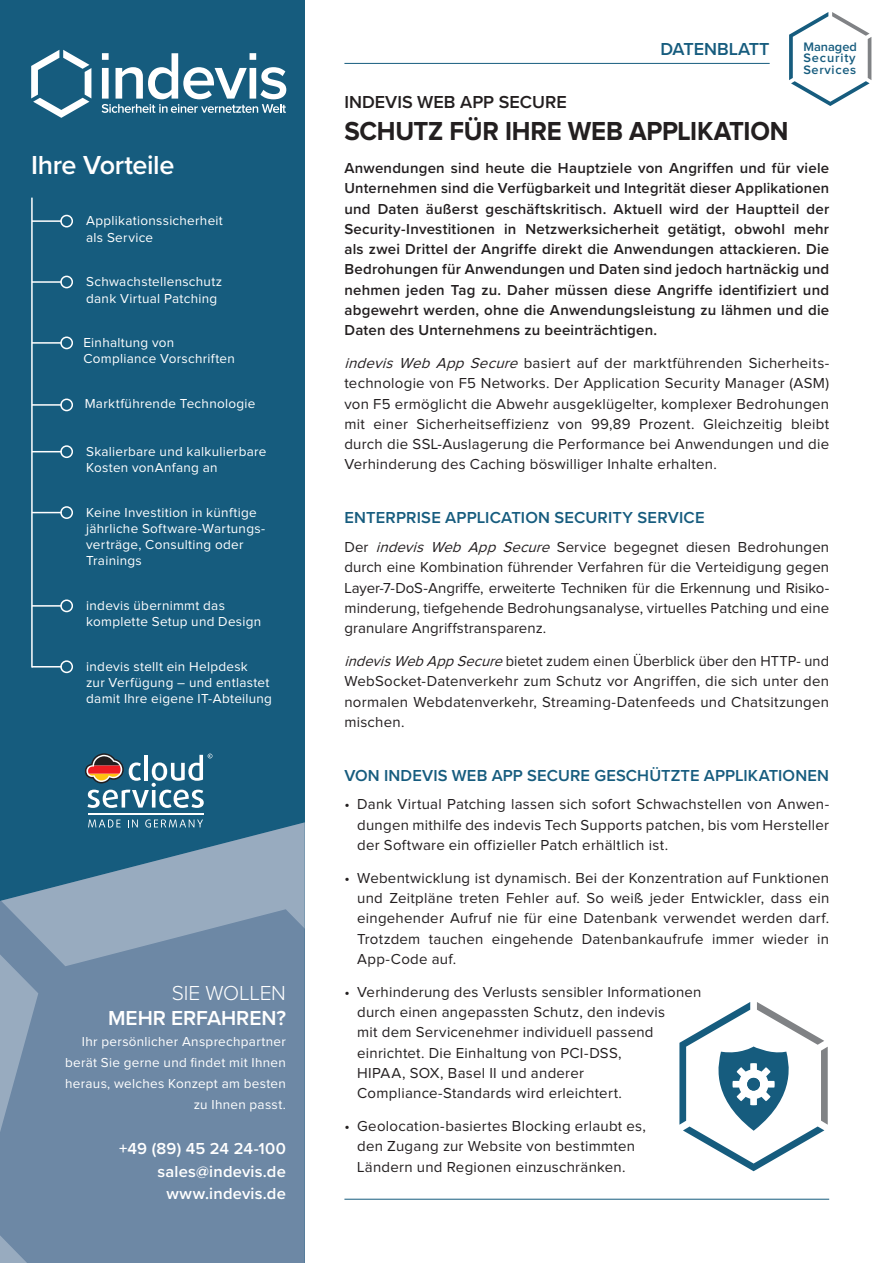
<style>
.page{position:relative;width:893px;height:1263px;background:#fff}
.page>*{position:absolute;margin:0;border:0;box-sizing:border-box;transform-origin:0 0}
.t1{font:700 27px "Proxima Nova";letter-spacing:-.01em;color:#231f20;scale:.95 1}
.t2{font:600 27px "Proxima Nova";letter-spacing:-.015em;color:#fff}
.t3{font:600 21px "Proxima Nova";color:#fff}
.t4{font:300 21px "Proxima Nova";letter-spacing:-.01em;color:#fff}
.t5{font:600 18px "Proxima Nova";color:#231f20}
.t6{font:600 18px "Proxima Nova";color:#165c7e}
.t7{font:600 16.5px "Proxima Nova";letter-spacing:.01em;color:#165c7e}
.t8{font:600 16.5px/22.5px "Proxima Nova";letter-spacing:.015em;color:#fff;text-align:right}
.Copy{font:15px/20.2px "Proxima Nova";letter-spacing:.015em;color:#231f20;text-align:justify}
.Copy-2{font:600 15px/20.2px "Proxima Nova";letter-spacing:.015em;color:#231f20;text-align:justify}
.t9{font:13.5px/16.2px "Proxima Nova";letter-spacing:.02em;color:#fff}
.t10{font:600 12.75px/11.2px "Proxima Nova";letter-spacing:.055em;color:#165c7e;text-align:justify}
.s1{font-style:italic}
</style>
<div class="page">
<div style="left:0;top:0;width:305px;height:1263px;background:#165c7e"></div>
<svg style="left:0;top:822px;width:305px;height:441px;fill:#6d88a5"></svg>
<hr style="left:344px;top:1199px;width:485px;height:1px;background:#165c7e">
<svg style="left:31px;top:50px;width:60px;height:68px"></svg>
<svg style="left:102px;top:53px;width:184px;height:60px"></svg>
<hr style="left:344px;top:63px;width:426px;height:1px;background:#165c7e">
<svg style="left:789px;top:12px;width:82px;height:94px"></svg>
<hr style="left:32px;top:220px;width:30px;height:2px;background:#fff">
<div style="left:60px;top:215px;width:13px;height:12px;border:2px solid #fff;border-radius:50%"></div>
<hr style="left:32px;top:451px;width:30px;height:1px;background:#fff">
<div style="left:60px;top:445px;width:13px;height:13px;border:2px solid #fff;border-radius:50%"></div>
<hr style="left:32px;top:512px;width:30px;height:1px;background:#fff">
<div style="left:60px;top:506px;width:13px;height:13px;border:2px solid #fff;border-radius:50%"></div>
<hr style="left:32px;top:605px;width:30px;height:2px;background:#fff">
<div style="left:60px;top:599px;width:13px;height:13px;border:2px solid #fff;border-radius:50%"></div>
<hr style="left:32px;top:666px;width:30px;height:1px;background:#fff">
<div style="left:60px;top:660px;width:13px;height:13px;border:2px solid #fff;border-radius:50%"></div>
<hr style="left:32px;top:404px;width:30px;height:2px;background:#fff">
<div style="left:60px;top:398px;width:13px;height:13px;border:2px solid #fff;border-radius:50%"></div>
<hr style="left:31px;top:198px;width:2px;height:469px;background:#fff">
<hr style="left:32px;top:342px;width:30px;height:2px;background:#fff">
<div style="left:60px;top:336px;width:13px;height:13px;border:2px solid #fff;border-radius:50%"></div>
<hr style="left:32px;top:281px;width:30px;height:2px;background:#fff">
<div style="left:60px;top:276px;width:13px;height:12px;border:2px solid #fff;border-radius:50%"></div>
<svg style="left:679px;top:1002px;width:149px;height:169px"></svg>
<div style="left:747px;top:1078px;width:13px;height:12px;background:#165c7e;border-radius:50%"></div>
<div style="left:724px;top:1054px;width:59px;height:60px;border:9px solid #165c7e;border-radius:50%"></div>
<svg style="left:88px;top:819px;width:33px;height:8px"></svg>
<svg style="left:128px;top:819px;width:10px;height:8px"></svg>
<svg style="left:145px;top:819px;width:58px;height:8px"></svg>
<hr style="left:88px;top:813px;width:115px;height:2px;background:#fff">
<svg style="left:85px;top:753px;width:127px;height:55px"></svg>
<p class="t2" style="left:31px;top:145px;width:145px">Ihre Vorteile</p>
<p class="t9" style="left:86px;top:213px;width:138px">Applikationssicherheit als Service</p>
<p class="t9" style="left:86px;top:274px;width:138px">Schwachstellenschutz dank Virtual Patching</p>
<p class="t9" style="left:83px;top:335px;width:153px">Einhaltung von<br>Compliance Vorschriften</p>
<p class="t9" style="left:85px;top:396px;width:172px">Marktführende Technologie</p>
<p class="t9" style="left:86px;top:444px;width:182px">Skalierbare und kalkulierbare<br>Kosten vonAnfang an</p>
<p class="t9" style="left:86px;top:505px;width:181px">Keine Investition in künftige jährliche Software-Wartungs&shy;verträge, Consulting oder<br>Trainings</p>
<p class="t9" style="left:86px;top:598px;width:177px">indevis übernimmt das komplette Setup und Design</p>
<p class="t9" style="left:86px;top:659px;width:187px">indevis stellt ein Helpdesk<br>zur Verfügung – und entlastet damit Ihre eigene IT-Abteilung</p>
<h2 class="t4" style="left:172px;top:977px;width:116px">SIE WOLLEN</h2>
<h2 class="t3" style="left:108px;top:1002px;width:179px">MEHR ERFAHREN?</h2>
<p class="t9" style="left:65px;top:1032px;width:222px;line-height:21px;text-align:right">Ihr persönlicher Ansprechpartner berät Sie gerne und findet mit Ihnen heraus, welches Konzept am besten zu Ihnen passt.</p>
<p class="t8" style="left:119px;top:1137px;width:168px">+49 (89) 45 24 24-100 sales@indevis.de www.indevis.de</p>
<p class="t6" style="left:660px;top:35px;width:111px">DATENBLATT</p>
<p class="t10" style="left:803px;top:42px;width:55px">Managed Security Services</p>
<p class="t5" style="left:344px;top:88px;width:224px">INDEVIS WEB APP SECURE</p>
<p class="t1" style="left:344px;top:119px;width:469px">SCHUTZ FÜR IHRE WEB APPLIKATION</p>
<p class="Copy-2" style="left:344px;top:158px;width:486px">Anwendungen sind heute die Hauptziele von Angriffen und für viele Unternehmen sind die Verfügbarkeit und Integrität dieser Applikationen und Daten äußerst geschäftskritisch. Aktuell wird der Hauptteil der Security-Investitionen in Netzwerksicherheit getätigt, obwohl mehr als zwei Drittel der Angriffe direkt die Anwendungen attackieren. Die Bedrohungen für Anwendungen und Daten sind jedoch hartnäckig und nehmen jeden Tag zu. Daher müssen diese Angriffe identifiziert und abgewehrt werden, ohne die Anwendungsleistung zu lähmen und die Daten des Unternehmens zu beeinträchtigen.</p>
<p class="Copy" style="left:344px;top:354px;width:486px"><span class="s1">indevis Web App Secure</span> basiert auf der marktführenden Sicherheits&shy;technologie von F5 Networks. Der Application Security Manager (ASM) von F5 ermöglicht die Abwehr ausgeklügelter, komplexer Bedrohungen mit einer Sicherheitseffizienz von 99,89 Prozent. Gleichzeitig bleibt durch die SSL-Auslagerung die Performance bei Anwendungen und die Verhinderung des Caching böswilliger Inhalte erhalten.</p>
<p class="t7" style="left:344px;top:505px;width:362px">ENTERPRISE APPLICATION SECURITY SERVICE</p>
<p class="Copy" style="left:344px;top:538px;width:486px">Der <span class="s1">indevis Web App Secure</span> Service begegnet diesen Bedrohungen durch eine Kombination führender Verfahren für die Verteidigung gegen Layer-7-DoS-Angriffe, erweiterte Techniken für die Erkennung und Risiko&shy;minderung, tiefgehende Bedrohungsanalyse, virtuelles Patching und eine granulare Angriffstransparenz.</p>
<p class="Copy" style="left:344px;top:652px;width:486px"><span class="s1">indevisWeb App Secure</span> bietet zudem einen Überblick über den HTTP- und WebSocket-Datenverkehr zum Schutz vor Angriffen, die sich unter den normalen Webdatenverkehr, Streaming-Datenfeeds und Chatsitzungen mischen.</p>
<p class="t7" style="left:344px;top:763px;width:486px">VON INDEVIS WEB APP SECURE GESCHÜTZTE APPLIKATIONEN</p>
<p class="Copy" style="left:357px;top:795px;width:473px;text-indent:-13px">• Dank Virtual Patching lassen sich sofort Schwachstellen von Anwen&shy;dungen mithilfe des indevis Tech Supports patchen, bis vom Hersteller der Software ein offizieller Patch erhältlich ist.</p>
<p class="Copy" style="left:357px;top:868px;width:474px;text-indent:-13px">• Webentwicklung ist dynamisch. Bei der Konzentration auf Funktionen und Zeitpläne treten Fehler auf. So weiß jeder Entwickler, dass ein eingehender Aufruf nie für eine Datenbank verwendet werden darf.<br>Trotzdem tauchen eingehende Datenbankaufrufe immer wieder in App-Code auf.</p>
<p class="Copy" style="left:357px;top:982px;width:346px;text-align:left;text-indent:-13px">• Verhinderung des Verlusts sensibler Informationen durch einen angepassten Schutz, den indevis<br>mit dem Servicenehmer individuell passend einrichtet. Die Einhaltung von PCI-DSS,<br>HIPAA, SOX, Basel II und anderer Compliance-Standards wird erleichtert.</p>
<p class="Copy" style="left:344px;top:1117px;width:303px;text-align:center">• Geolocation-basiertes Blocking erlaubt es, den Zugang zur Website von bestimmten<br>Ländern und Regionen einzuschränken.</p>
</div>
